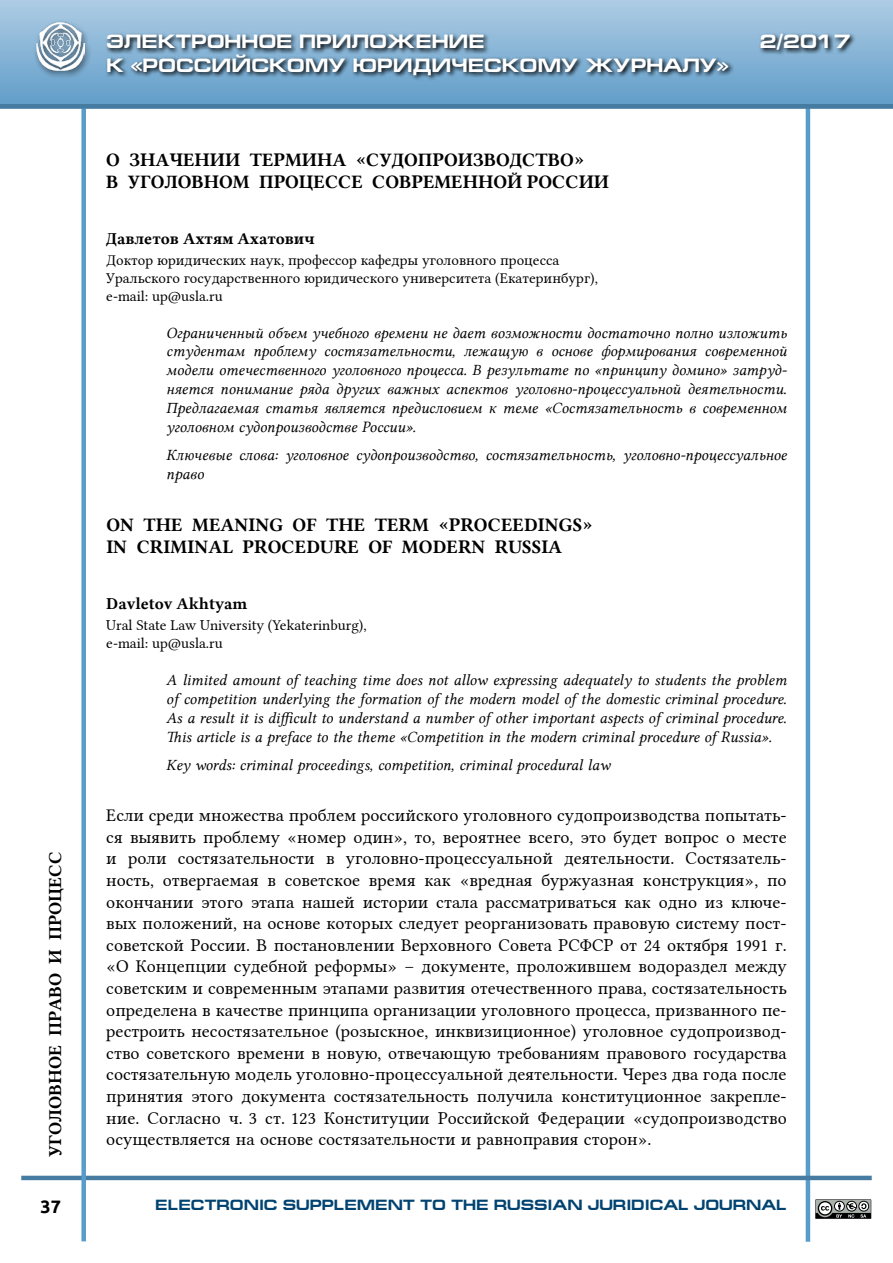
<style>
.page{position:relative;width:893px;height:1263px;background:#fff}
.page>*{position:absolute;margin:0;border:0;box-sizing:border-box;transform-origin:0 0}
.t1{font:700 19.5px "Europe Ext";color:#fff}
.t2{font:18.75px/22.2px "Lin Libertine B";letter-spacing:.005em;color:#000}
.t3{font:18px/21.6px "Lin Libertine";color:#000;text-align:justify}
.t4{font:18px "Lin Libertine B";color:#000}
.t5{font:700 18px "Ubuntu";color:#000}
.t6{font:16.5px "Lin Libertine B";color:#000}
.t7{font:15.75px/18.9px "Lin Libertine I";color:#000;text-align:justify}
.t8{font:15px/18px "Lin Libertine";color:#000}
.t9{font:700 15px "Europe Ext";color:#004371}
</style>
<div class="page">
<hr style="left:806px;top:91px;width:4px;height:1151px;background:#589cca">
<hr style="left:21px;top:1176px;width:851px;height:4px;background:#467ba2">
<div style="left:0;top:0;width:893px;height:106px;background:linear-gradient(to bottom,#aecce4,#619dc9)"></div>
<div style="left:81px;top:105px;width:5px;height:1136px;background:#589cca"></div>
<div style="left:33px;top:19px;width:59px;height:60px;background:#000;opacity:.63"></div>
<img style="left:37px;top:23px;width:47px;height:47px">
<svg style="left:105px;top:31px;width:751px;height:50px;background:#6b90ac"></svg>
<svg style="left:815px;top:1199px;width:57px;height:20px"></svg>
<svg style="left:0;top:0;width:1px;height:104px"></svg>
<div style="left:0;top:104px;width:893px;height:5px;background:#467ba2"></div>
<p class="t4" style="left:43px;top:1157px;width:307px;rotate:-90deg">уголовное право и процесс</p>
<p class="t5" style="left:41px;top:1196px;width:22px">37</p>
<p class="t1" style="left:106px;top:31px;width:380px">ЭЛЕКТРОННОЕ ПРИЛОЖЕНИЕ</p>
<p class="t1" style="left:760px;top:31px;width:92px">2/2017</p>
<p class="t1" style="left:106px;top:54px;width:624px">К «РОССИЙСКОМУ ЮРИДИЧЕСКОМУ ЖУРНАЛУ»</p>
<p class="t2" style="left:106px;top:148px;width:93px">О ЗНАЧЕНИИ</p>
<p class="t2" style="left:250px;top:148px;width:68px">ТЕРМИНА</p>
<p class="t2" style="left:356px;top:148px;width:64px">«СУДОПРОИ</p>
<p class="t2" style="left:473px;top:148px;width:113px">ЗВОДСТВО »</p>
<p class="t2" style="left:106px;top:170px;width:36px">В УГОЛОВНО</p>
<p class="t2" style="left:233px;top:170px;width:41px">М ПРОЦЕССЕ</p>
<p class="t2" style="left:372px;top:170px;width:14px">СОВРЕ</p>
<p class="t2" style="left:434px;top:170px;width:32px">МЕННО</p>
<p class="t2" style="left:507px;top:170px;width:35px">Й РОССИИ</p>
<p class="t6" style="left:106px;top:227px;width:210px">Давлетов Ахтям Ахатович</p>
<p class="t8" style="left:106px;top:249px;width:493px">Доктор юридических наук, профессор кафедры уголовного процесса<br>Уральского государственного юридического университета (Екатеринбург), e-mail: up@usla.ru</p>
<p class="t7" style="left:166px;top:323px;width:622px">Ограниченный объем учебного времени не дает возможности достаточно полно изложить студентам проблему состязательности, лежащую в основе формирования современной модели отечественного уголовного процесса. В результате по «принципу домино» затруд&shy;няется понимание ряда других важных аспектов уголовно-процессуальной деятельности.<br>Предлагаемая статья является предисловием к теме «Состязательность в современном уголовном судопроизводстве России».</p>
<p class="t7" style="left:166px;top:446px;width:622px">Ключевые слова: уголовное судопроизводство, состязательность, уголовно-процессуальное право</p>
<p class="t2" style="left:106px;top:513px;width:488px">ON THE MEANING OF THE TERM «PROCEEDINGS»<br>IN CRIMINAL PROCEDURE OF MODERN RUSSIA</p>
<p class="t6" style="left:106px;top:592px;width:143px">Davletov Akhtyam</p>
<p class="t8" style="left:106px;top:614px;width:262px">Ural State Law University (Yekaterinburg), e-mail: up@usla.ru</p>
<p class="t7" style="left:166px;top:671px;width:622px">A limited amount of teaching time does not allow expressing adequately to students the problem of competition underlying the formation of the modern model of the domestic criminal procedure.<br>As a result it is difficult to understand a number of other important aspects of criminal procedure.<br>This article is a preface to the theme «Competition in the modern criminal procedure of Russia».</p>
<p class="t7" style="left:166px;top:755px;width:445px">Key words: criminal proceedings, competition, criminal procedural law</p>
<p class="t3" style="left:106px;top:802px;width:682px">Если среди множества проблем российского уголовного судопроизводства попытать&shy;ся выявить проблему «номер один», то, вероятнее всего, это будет вопрос о месте и роли состязательности в уголовно-процессуальной деятельности. Состязатель&shy;ность, отвергаемая в советское время как «вредная буржуазная конструкция», по окончании этого этапа нашей истории стала рассматриваться как одно из ключе&shy;вых положений, на основе которых следует реорганизовать правовую систему пост&shy;советской России. В постановлении Верховного Совета РСФСР от 24 октября 1991 г. «О Концепции судебной реформы» – документе, проложившем водораздел между советским и современным этапами развития отечественного права, состязательность определена в качестве принципа организации уголовного процесса, призванного пе&shy;рестроить несостязательное (розыскное, инквизиционное) уголовное судопроизвод&shy;ство советского времени в новую, отвечающую требованиям правового государства состязательную модель уголовно-процессуальной деятельности. Через два года после принятия этого документа состязательность получила конституционное закрепле&shy;ние. Согласно ч. 3 ст. 123 Конституции Российской Федерации «судопроизводство осуществляется на основе состязательности и равноправия сторон».</p>
<p class="t9" style="left:155px;top:1196px;width:633px">ELECTRONIC SUPPLEMENT TO THE RUSSIAN JURIDICAL JOURNAL</p>
</div>
